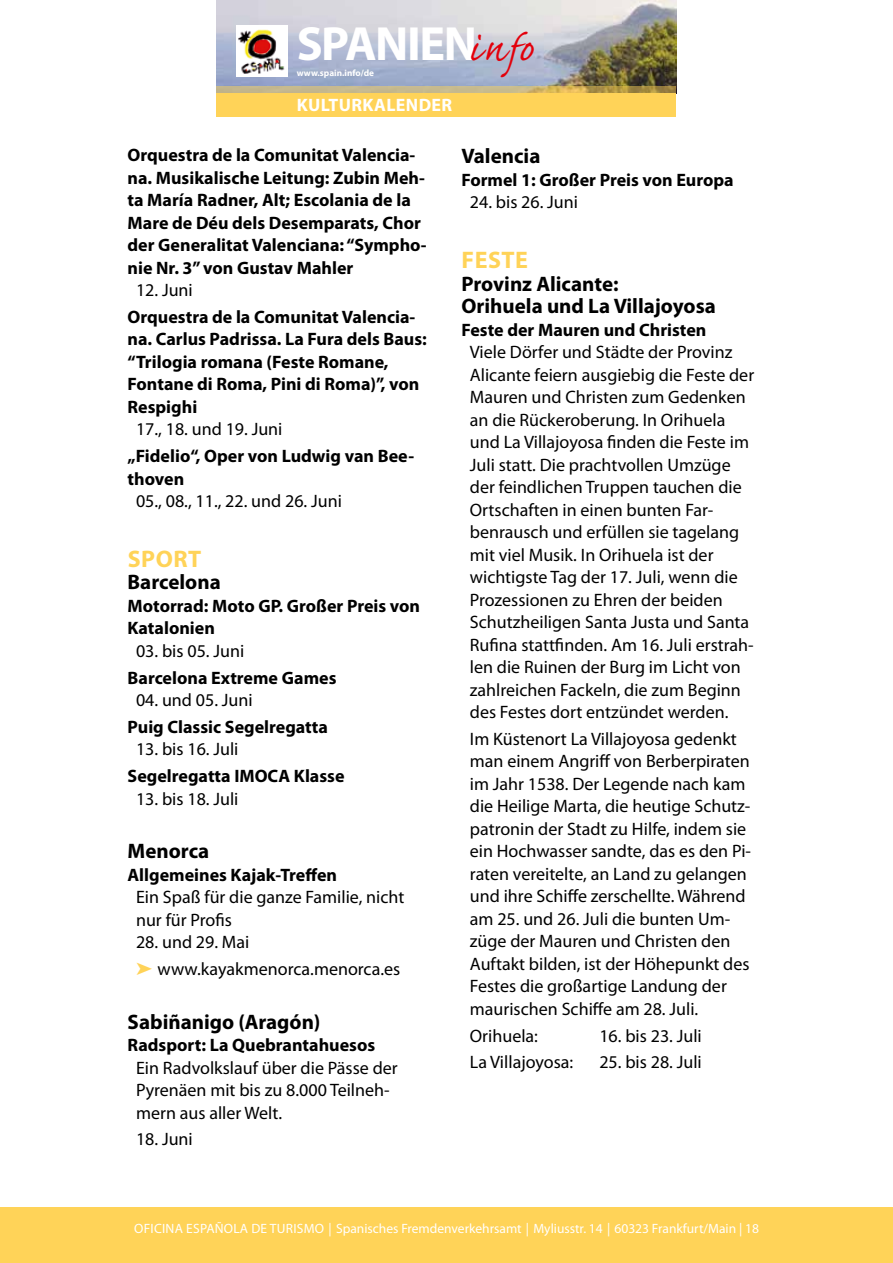
<style>
.page{position:relative;width:893px;height:1263px;background:#fff}
.page>*{position:absolute;margin:0;border:0;box-sizing:border-box;transform-origin:0 0}
.t1{font:700 48.3px "Myriad Pro";letter-spacing:-.03em;color:#fff}
.t2{font:48.3px "Caflisch Script Pro";color:#e3000b}
.t3{font:700 24px "Myriad Pro";color:#ffd358}
.t4{font:700 21px/22.5px "Myriad Pro";color:#000}
.t5{font:18px/22.5px "Myriad Pro";color:#000}
.t6{font:700 18px/22.5px "Myriad Pro";color:#000}
.t7{font:700 18px "Myriad Pro";color:#fff}
.t8{font:13.5px "Myriad Pro";color:#fff}
.t9{font:700 9.15px "Myriad Pro";color:#fff}
.s1{color:#ffd358}
</style>
<div class="page">
<img style="left:217px;top:0;width:459px;height:86px">
<div style="left:0;top:1208px;width:893px;height:55px;background:#ffd358"></div>
<div style="left:236px;top:26px;width:51px;height:51px;background:#fff"></div>
<img style="left:238px;top:29px;width:47px;height:45px">
<svg style="left:217px;top:86px;width:459px;height:7px;background:#c1af79"></svg>
<div style="left:217px;top:93px;width:459px;height:23px;background:#ffd358"></div>
<h1 class="t1" style="left:297px;top:12px;width:182px">SPANIEN</h1>
<p class="t9" style="left:297px;top:67px;width:79px">www.spain.info/de</p>
<h1 class="t2" style="left:468px;top:23px;width:66px">info</h1>
<p class="t7" style="left:297px;top:93px;width:67px">Kulturkalender</p>
<p class="t6" style="left:128px;top:143px;width:301px">Orquestra de la Comunitat Valencia&shy;na. Musikalische Leitung: Zubin Meh&shy;ta María Radner, Alt; Escolania de la Mare de Déu dels Desemparats, Chor der Generalitat Valenciana: “Sympho&shy;nie Nr. 3” von Gustav Mahler</p>
<p class="t5" style="left:136px;top:278px;width:58px">12. Juni</p>
<p class="t6" style="left:128px;top:305px;width:301px">Orquestra de la Comunitat Valencia&shy;na. Carlus Padrissa. La Fura dels Baus: “Trilogia romana (Feste Romane,<br>Fontane di Roma, Pini di Roma)”, von<br>Respighi</p>
<p class="t5" style="left:136px;top:418px;width:148px">17., 18. und 19. Juni</p>
<p class="t6" style="left:128px;top:444px;width:288px">„Fidelio“, Oper von Ludwig van Bee&shy;thoven</p>
<p class="t5" style="left:136px;top:489px;width:207px">05., 08., 11., 22. und 26. Juni</p>
<h2 class="t3" style="left:128px;top:543px;width:30px">Spor</h2>
<h2 class="t3" style="left:188px;top:543px;width:15px">t</h2>
<p class="t4" style="left:128px;top:570px;width:95px">Barcelona</p>
<p class="t6" style="left:128px;top:594px;width:294px">Motorrad: Moto GP. Großer Preis von<br>Katalonien</p>
<p class="t5" style="left:136px;top:639px;width:110px">03. bis 05. Juni</p>
<p class="t6" style="left:128px;top:666px;width:210px">Barcelona Extreme Games</p>
<p class="t5" style="left:136px;top:689px;width:118px">04. und 05. Juni</p>
<p class="t6" style="left:128px;top:715px;width:202px">Puig Classic Segelregatta</p>
<p class="t5" style="left:136px;top:738px;width:104px">13. bis 16. Juli</p>
<p class="t6" style="left:128px;top:764px;width:219px">Segelregatta IMOCA Klasse</p>
<p class="t5" style="left:136px;top:787px;width:104px">13. bis 18. Juli</p>
<p class="t4" style="left:128px;top:839px;width:83px">Menorca</p>
<p class="t6" style="left:128px;top:863px;width:211px">Allgemeines Kajak-Treffen</p>
<p class="t5" style="left:136px;top:886px;width:270px">Ein Spaß für die ganze Familie, nicht nur für Profis</p>
<p class="t5" style="left:136px;top:928px;width:266px;line-height:26.7px">28. und 29. Mai<br><span class="s1">➤</span> www.kayakmenorca.menorca.es</p>
<p class="t4" style="left:128px;top:1009px;width:194px">Sabiñanigo (Aragón)</p>
<p class="t6" style="left:128px;top:1033px;width:249px">Radsport: La Quebrantahuesos</p>
<p class="t5" style="left:136px;top:1056px;width:263px">Ein Radvolkslauf über die Pässe der<br>Pyrenäen mit bis zu 8.000 Teilneh&shy;mern aus aller Welt.</p>
<p class="t5" style="left:136px;top:1128px;width:58px">18. Juni</p>
<p class="t4" style="left:461px;top:144px;width:81px">Valencia</p>
<p class="t6" style="left:461px;top:168px;width:274px">Formel 1: Großer Preis von Europa</p>
<p class="t5" style="left:470px;top:191px;width:110px">24. bis 26. Juni</p>
<h2 class="t3" style="left:462px;top:244px;width:65px">Feste</h2>
<p class="t4" style="left:461px;top:272px;width:256px">Provinz Alicante:<br>Orihuela und La Villajoyosa</p>
<p class="t6" style="left:461px;top:318px;width:247px">Feste der Mauren und Christen</p>
<p class="t5" style="left:470px;top:341px;width:286px">Viele Dörfer und Städte der Provinz Alicante feiern ausgiebig die Feste der Mauren und Christen zum Gedenken an die Rückeroberung. In Orihuela und La Villajoyosa finden die Feste im Juli statt. Die prachtvollen Umzüge der feindlichen Truppen tauchen die Ortschaften in einen bunten Far&shy;benrausch und erfüllen sie tagelang mit viel Musik. In Orihuela ist der wichtigste Tag der 17. Juli, wenn die Prozessionen zu Ehren der beiden Schutzheiligen Santa Justa und Santa Rufina stattfinden. Am 16. Juli erstrah&shy;len die Ruinen der Burg im Licht von zahlreichen Fackeln, die zum Beginn des Festes dort entzündet werden.</p>
<p class="t5" style="left:470px;top:727px;width:283px">Im Küstenort La Villajoyosa gedenkt man einem Angriff von Berberpiraten im Jahr 1538. Der Legende nach kam die Heilige Marta, die heutige Schutz&shy;patronin der Stadt zu Hilfe, indem sie ein Hochwasser sandte, das es den Pi&shy;raten vereitelte, an Land zu gelangen und ihre Schiffe zerschellte. Während am 25. und 26. Juli die bunten Um&shy;züge der Mauren und Christen den Auftakt bilden, ist der Höhepunkt des Festes die großartige Landung der maurischen Schiffe am 28. Juli.</p>
<p class="t5" style="left:470px;top:1024px;width:70px">Orihuela:</p>
<p class="t5" style="left:599px;top:1024px;width:104px">16. bis 23. Juli</p>
<p class="t5" style="left:470px;top:1051px;width:105px">La Villajoyosa:</p>
<p class="t5" style="left:599px;top:1051px;width:104px">25. bis 28. Juli</p>
<p class="t8" style="left:134px;top:1220px;width:16px">Ofici</p>
<p class="t8" style="left:166px;top:1220px;width:29px">na espa</p>
<p class="t8" style="left:215px;top:1220px;width:80px">Ñola de turismo</p>
<p class="t8" style="left:329px;top:1220px;width:432px">| Spanisches Fremdenverkehrsamt | Myliusstr. 14 | 60323 Frankfurt/Main | 18</p>
</div>
